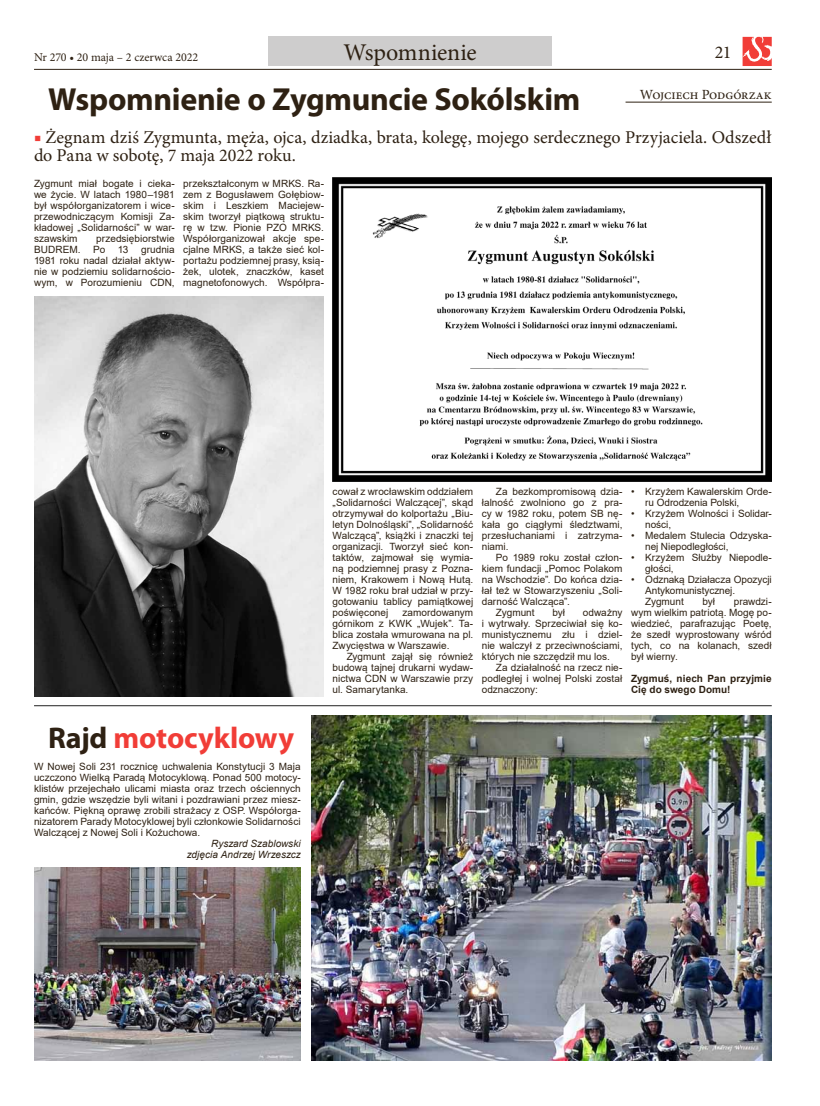
<style>
.page{position:relative;width:820px;height:1106px;background:#fff}
.page>*{position:absolute;margin:0;border:0;box-sizing:border-box;transform-origin:0 0}
.t1{font:700 32px "Myriad Pro";letter-spacing:-.01em;color:#2e2113}
.t2{font:700 30px "Myriad Pro";letter-spacing:-.005em;color:#f13d37}
.t3{font:24px "Minion Pro";color:#2e2113}
.t4{font:18px/18px "Minion Pro";letter-spacing:-.005em;color:#2e2113}
.t5{font:14px "Minion Pro";letter-spacing:-.005em;color:#2e2113}
.t6{font:12px "Minion Pro";letter-spacing:-.005em;color:#2e2113}
.t7{font:10px/11px "Arial";color:#2e2113;text-align:justify}
.t8{font:italic 10px/11px "Arial";color:#2e2113;text-align:right}
.t9{font:700 10px/11px "Arial";letter-spacing:.01em;color:#2e2113}
.s1{color:#f13d37}
.s2{color:#2e2113}
</style>
<div class="page">
<div style="left:268px;top:37px;width:283px;height:29px;background:#cecdcd"></div>
<hr style="left:625px;top:102px;width:146px;height:1px;background:#2e2113">
<img style="left:332px;top:177px;width:439px;height:305px">
<img style="left:34px;top:297px;width:289px;height:399px">
<hr style="left:34px;top:705px;width:737px;height:1px;background:#222">
<img style="left:311px;top:715px;width:460px;height:345px">
<img style="left:34px;top:867px;width:266px;height:193px">
<hr style="left:34px;top:69px;width:737px;height:1px;background:#2e2113">
<svg style="left:742px;top:37px;width:29px;height:29px"></svg>
<p class="t6" style="left:34px;top:49px;width:166px">Nr 270 • 20 maja – 2 czerwca 2022</p>
<h3 class="t3" style="left:343px;top:36px;width:135px">Wspomnienie</h3>
<h3 class="t4" style="left:714px;top:43px;width:18px">21</h3>
<h1 class="t1" style="left:48px;top:78px;width:533px">Wspomnienie o Zygmuncie Sokólskim</h1>
<h3 class="t4" style="left:34px;top:128px;width:738px"><span class="s1">■</span> Żegnam dziś Zygmunta, męża, ojca, dziadka, brata, kolegę, mojego serdecznego Przyjaciela. Odszedł do Pana w sobotę, 7 maja 2022 roku.</h3>
<h3 class="t5" style="left:639px;top:85px;width:133px">Wojciech Podgórzak</h3>
<p class="t7" style="left:34px;top:178px;width:142px">Zygmunt miał bogate i cieka&shy;we życie. W latach 1980–1981 był współorganizatorem i wice&shy;przewodniczącym Komisji Za&shy;kładowej „Solidarności” w war&shy;szawskim</p>
<p class="t7" style="left:96px;top:233px;width:80px">przedsiębiorstwie</p>
<p class="t7" style="left:34px;top:244px;width:48px">BUDREM.</p>
<p class="t7" style="left:93px;top:244px;width:14px">Po</p>
<p class="t7" style="left:118px;top:244px;width:12px">13</p>
<p class="t7" style="left:34px;top:244px;width:142px;text-indent:107px">grudnia 1981 roku nadal działał aktyw&shy;nie w podziemiu solidarnościo&shy;wym, w Porozumieniu CDN,</p>
<p class="t7" style="left:183px;top:178px;width:142px">przekształconym w MRKS. Ra&shy;zem z Bogusławem Gołębiow&shy;skim i Leszkiem Maciejew&shy;skim tworzył piątkową struktu&shy;rę w tzw. Pionie PZO MRKS.<br>Współorganizował akcje spe&shy;cjalne MRKS, a także sieć kol&shy;portażu podziemnej prasy, ksią&shy;żek, ulotek, znaczków, kaset magnetofonowych. Współpra-</p>
<h2 class="t2" style="left:48px;top:718px;width:247px"><span class="s2">Rajd</span> motocyklowy</h2>
<p class="t7" style="left:34px;top:761px;width:268px">W Nowej Soli 231 rocznicę uchwalenia Konstytucji 3 Maja uczczono Wielką Paradą Motocyklową. Ponad 500 motocy&shy;klistów przejechało ulicami miasta oraz trzech ościennych gmin, gdzie wszędzie byli witani i pozdrawiani przez miesz&shy;kańców. Piękną oprawę zrobili strażacy z OSP. Współorga&shy;nizatorem Parady Motocyklowej byli członkowie Solidarności Walczącej z Nowej Soli i Kożuchowa.</p>
<p class="t8" style="left:187px;top:838px;width:115px">Ryszard Szablowski zdjęcia Andrzej Wrzeszcz</p>
<p class="t7" style="left:332px;top:486px;width:142px">cował z wrocławskim oddziałem „Solidarności Walczącej”, skąd otrzymywał do kolportażu „Biu&shy;letyn Dolnośląski”, „Solidarność Walczącą”, książki i znaczki tej organizacji. Tworzył sieć kon&shy;taktów, zajmował się wymia&shy;ną podziemnej prasy z Pozna&shy;niem, Krakowem i Nową Hutą.<br>W 1982 roku brał udział w przy&shy;gotowaniu tablicy pamiątkowej poświęconej</p>
<p class="t7" style="left:332px;top:607px;width:142px;text-indent:70px">zamordowanym górnikom z KWK „Wujek”. Ta&shy;blica została wmurowana na pl.<br>Zwycięstwa w Warszawie.</p>
<p class="t7" style="left:332px;top:651px;width:142px;text-indent:14px">Zygmunt zajął się również budową tajnej drukarni wydaw&shy;nictwa CDN w Warszawie przy ul. Samarytanka.</p>
<p class="t7" style="left:481px;top:486px;width:142px;text-indent:14px">Za bezkompromisową dzia&shy;łalność zwolniono go z pra&shy;cy w 1982 roku, potem SB nę&shy;kała go ciągłymi śledztwami, przesłuchaniami i zatrzyma&shy;niami.</p>
<p class="t7" style="left:495px;top:552px;width:128px">Po 1989 roku został człon-</p>
<p class="t7" style="left:481px;top:563px;width:142px">kiem fundacji „Pomoc Polakom</p>
<p class="t7" style="left:481px;top:574px;width:142px">na Wschodzie”. Do końca dzia-</p>
<p class="t7" style="left:481px;top:585px;width:142px">łał też w Stowarzyszeniu „Soli-</p>
<p class="t7" style="left:481px;top:596px;width:89px">darność Walcząca”.</p>
<p class="t7" style="left:495px;top:607px;width:40px">Zygmunt</p>
<p class="t7" style="left:552px;top:607px;width:14px">był</p>
<p class="t7" style="left:481px;top:607px;width:142px;text-indent:101px">odważny i wytrwały. Sprzeciwiał się ko&shy;munistycznemu złu i dziel&shy;nie walczył z przeciwnościami, których nie szczędził mu los.</p>
<p class="t7" style="left:481px;top:662px;width:142px;text-indent:14px">Za działalność na rzecz nie&shy;podległej i wolnej Polski został odznaczony:</p>
<p class="t7" style="left:645px;top:486px;width:128px;text-indent:-14px">• Krzyżem Kawalerskim Orde&shy;ru Odrodzenia Polski,</p>
<p class="t7" style="left:645px;top:508px;width:128px;text-indent:-14px">• Krzyżem Wolności i Solidar&shy;ności,</p>
<p class="t7" style="left:645px;top:530px;width:128px;text-indent:-14px">• Medalem Stulecia Odzyska&shy;nej Niepodległości,</p>
<p class="t7" style="left:645px;top:552px;width:128px;text-indent:-14px">• Krzyżem Służby Niepodle&shy;głości,</p>
<p class="t7" style="left:645px;top:574px;width:128px;text-align:left;text-indent:-14px">• Odznaką Działacza Opozycji<br>Antykomunistycznej.<br>Zygmunt</p>
<p class="t7" style="left:630px;top:596px;width:142px;text-indent:103px">prawdzi&shy;wym wielkim patriotą. Mogę po&shy;wiedzieć, parafrazując Poetę, że szedł wyprostowany wśród tych, co na kolanach, szedł był wierny.</p>
<p class="t9" style="left:630px;top:673px;width:142px">Zygmuś, niech Pan przyjmie<br>Cię do swego Domu!</p>
<p class="t7" style="left:702px;top:596px;width:14px">był</p>
</div>
